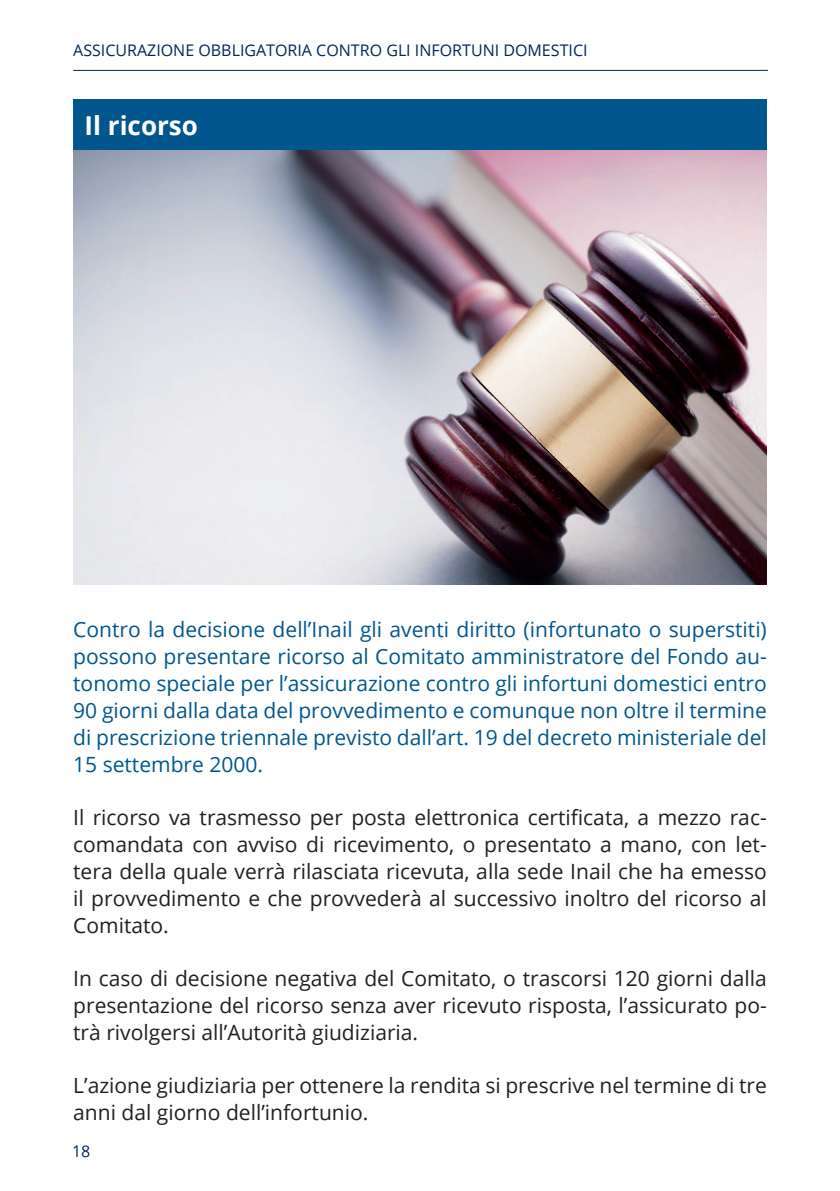
<style>
.page{position:relative;width:840px;height:1191px;background:#fff}
.page>*{position:absolute;margin:0;border:0;box-sizing:border-box;transform-origin:0 0}
.t1{font:700 26px "Open Sans";color:#fff}
.t2{font:21px/26.8px "Open Sans";color:#231f20;text-align:justify}
.t3{font:21px/26.8px "Open Sans";color:#01568d;text-align:justify}
.t4{font:16px "Open Sans";color:#002858}
</style>
<div class="page">
<hr style="left:73px;top:70px;width:694px;height:1px;background:#002858">
<div style="left:73px;top:99px;width:693px;height:51px;background:#01568d"></div>
<img style="left:73px;top:150px;width:693px;height:434px">
<p class="t4" style="left:73px;top:39px;width:515px">ASSICURAZIONE OBBLIGATORIA CONTRO GLI INFORTUNI DOMESTICI</p>
<p class="t1" style="left:84px;top:107px;width:115px">Il ricorso</p>
<p class="t3" style="left:73px;top:616px;width:694px">Contro la decisione dell’Inail gli aventi diritto (infortunato o superstiti) possono presentare ricorso al Comitato amministratore del Fondo au&shy;tonomo speciale per l’assicurazione contro gli infortuni domestici entro 90 giorni dalla data del provvedimento e comunque non oltre il termine di prescrizione triennale previsto dall’art. 19 del decreto ministeriale del 15 settembre 2000.</p>
<p class="t2" style="left:73px;top:803px;width:694px">Il ricorso va trasmesso per posta elettronica certificata, a mezzo rac&shy;comandata con avviso di ricevimento, o presentato a mano, con let&shy;tera della quale verrà rilasciata ricevuta, alla sede Inail che ha emesso il provvedimento e che provvederà al successivo inoltro del ricorso al Comitato.</p>
<p class="t2" style="left:73px;top:964px;width:694px">In caso di decisione negativa del Comitato, o trascorsi 120 giorni dalla presentazione del ricorso senza aver ricevuto risposta, l’assicurato po&shy;trà rivolgersi all’Autorità giudiziaria.</p>
<p class="t2" style="left:73px;top:1072px;width:694px">L’azione giudiziaria per ottenere la rendita si prescrive nel termine di tre anni dal giorno dell’infortunio.</p>
<p class="t4" style="left:72px;top:1139px;width:20px">18</p>
</div>
